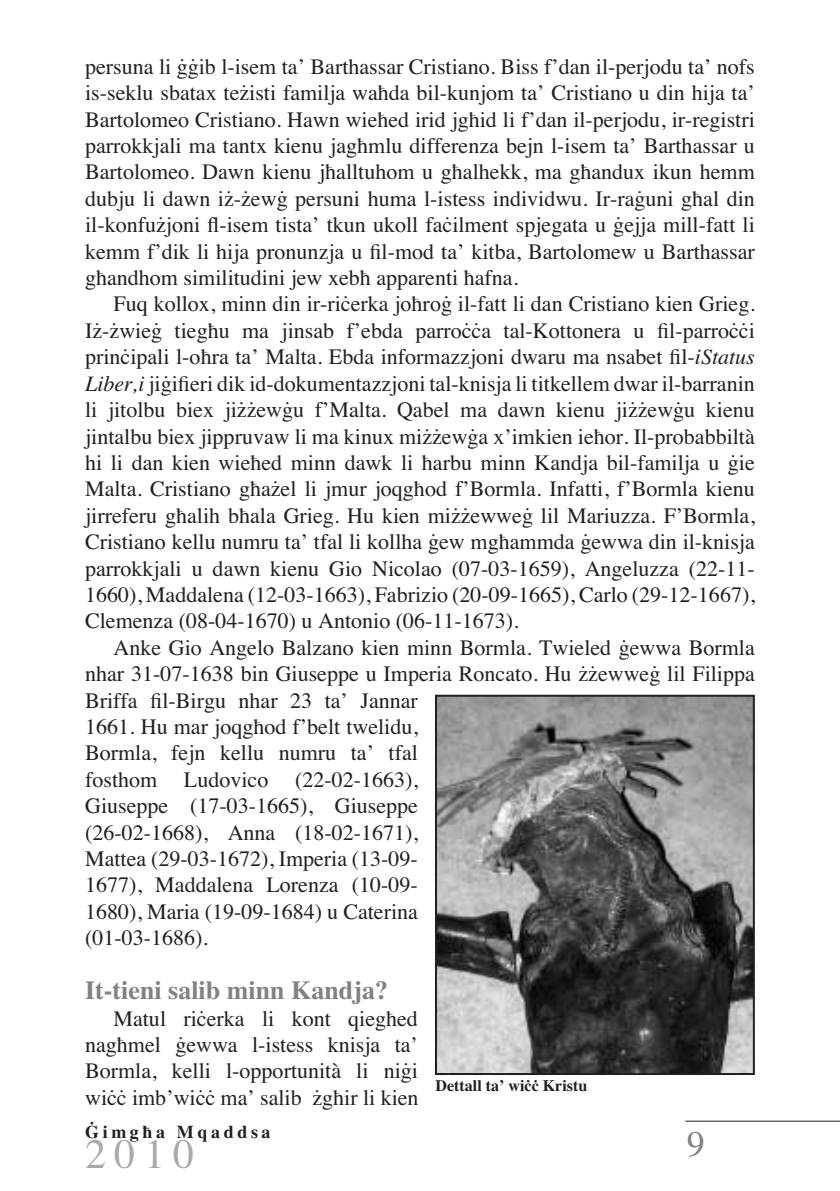
<style>
.page{position:relative;width:840px;height:1191px;background:#fff}
.page>*{position:absolute;margin:0;border:0;box-sizing:border-box;transform-origin:0 0}
.t1{font:42px "M Times Plain";color:#a7a9ac}
.t2{font:36px "M Times Plain";color:#808285}
.t3{font:700 26px "M Times";color:#808285}
.t4{font:22px/26.4px "M Times Plain";color:#231f20;text-align:justify}
.t5{font:700 18px "M Times";letter-spacing:.2em;color:#231f20}
.t6{font:700 16px "M Times";color:#231f20}
.s1{font-family:"M Times";font-style:italic}
</style>
<div class="page">
<hr style="left:685px;top:1120px;width:154px;height:1px;background:#231f20">
<img style="left:438px;top:697px;width:313px;height:375px">
<div style="left:435px;top:694px;width:319px;height:381px;border:2px solid #231f20"></div>
<p class="t4" style="left:85px;top:53px;width:670px">persuna li ©©ib l-isem ta’ Barthassar Cristiano. Biss f’dan il-perjodu ta’ nofs is-seklu sbatax teΩisti familja wa˙da bil-kunjom ta’ Cristiano u din hija ta’ Bartolomeo Cristiano. Hawn wie˙ed irid jg˙id li f’dan il-perjodu, ir-registri parrokkjali ma tantx kienu jag˙mlu differenza bejn l-isem ta’ Barthassar u Bartolomeo. Dawn kienu j˙alltuhom u g˙alhekk, ma g˙andux ikun hemm dubju li dawn iΩ-Ωew© persuni huma l-istess individwu. Ir-ra©uni g˙al din il-konfuΩjoni fl-isem tista’ tkun ukoll façilment spjegata u ©ejja mill-fatt li kemm f’dik li hija pronunzja u fil-mod ta’ kitba, Bartolomew u Barthassar g˙andhom similitudini jew xeb˙ apparenti ˙afna.</p>
<p class="t4" style="left:85px;top:290px;width:670px;text-indent:28px">Fuq kollox, minn din ir-riçerka jo˙ro© il-fatt li dan Cristiano kien Grieg.<br>IΩ-Ωwie© tieg˙u ma jinsab f’ebda parroçça tal-Kottonera u fil-parroççi prinçipali l-o˙ra ta’ Malta. Ebda informazzjoni dwaru ma nsabet fil-<span class="s1">iStatus Liber,i</span> ji©ifieri dik id-dokumentazzjoni tal-knisja li titkellem dwar il-barranin li jitolbu biex jiΩΩew©u f’Malta. Qabel ma dawn kienu jiΩΩew©u kienu jintalbu biex jippruvaw li ma kinux miΩΩew©a x’imkien ie˙or. Il-probabbiltà hi li dan kien wie˙ed minn dawk li ˙arbu minn Kandja bil-familja u ©ie Malta. Cristiano g˙aΩel li jmur joqg˙od f’Bormla. Infatti, f’Bormla kienu jirreferu g˙alih b˙ala Grieg. Hu kien miΩΩewwe© lil Mariuzza. F’Bormla, Cristiano kellu numru ta’ tfal li kollha ©ew mg˙ammda ©ewwa din il-knisja parrokkjali u dawn kienu Gio Nicolao (07-03-1659), Angeluzza (22-11- 1660), Maddalena (12-03-1663), Fabrizio (20-09-1665), Carlo (29-12-1667), Clemenza (08-04-1670) u Antonio (06-11-1673).</p>
<p class="t4" style="left:85px;top:634px;width:670px;text-align:left;text-indent:28px">Anke Gio Angelo Balzano kien minn Bormla. Twieled ©ewwa Bormla nhar 31-07-1638 bin Giuseppe u Imperia Roncato. Hu ΩΩewwe© lil Filippa Briffa fil-Birgu nhar 23 ta’ Jannar<br>1661. Hu mar joqg˙od f’belt twelidu,<br>Bormla, fejn kellu numru ta’ tfal<br>fosthom Ludovico (22-02-1663),<br>Giuseppe (17-03-1665), Giuseppe<br>(26-02-1668), Anna (18-02-1671),<br>Mattea (29-03-1672), Imperia (13-09-<br>1677), Maddalena Lorenza (10-09-<br>1680), Maria (19-09-1684) u Caterina<br>(01-03-1686).</p>
<p class="t3" style="left:85px;top:974px;width:304px">It-tieni salib minn Kandja?</p>
<p class="t4" style="left:85px;top:1004px;width:335px;text-indent:28px">Matul riçerka li kont qieg˙ed nag˙mel ©ewwa l-istess knisja ta’ Bormla, kelli l-opportunità li ni©i wiçç imb’wiçç ma’ salib Ωg˙ir li kien</p>
<p class="t6" style="left:435px;top:1076px;width:153px">Dettall ta’ wiçç Kristu</p>
<p class="t5" style="left:85px;top:1121px;width:187px">Ìimg˙a Mqaddsa</p>
<h1 class="t1" style="left:85px;top:1129px;width:111px">2010</h1>
<h2 class="t2" style="left:686px;top:1122px;width:19px">9</h2>
</div>
